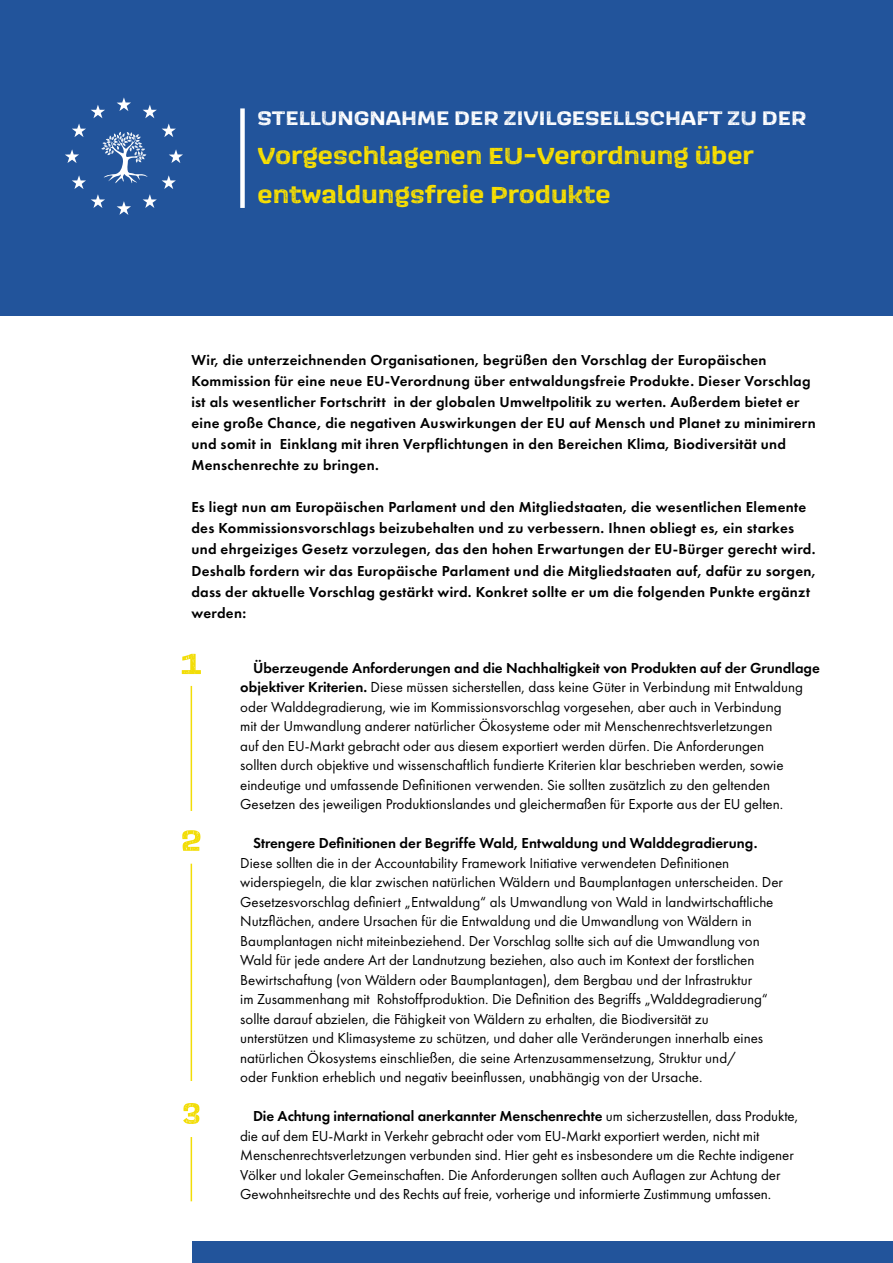
<style>
.page{position:relative;width:893px;height:1263px;background:#fff}
.page>*{position:absolute;margin:0;border:0;box-sizing:border-box;transform-origin:0 0}
.t1{font:700 24px/39px "Scarlet Wood";color:#fbe100;scale:1.13 1}
.t2{font:700 20.25px "Scarlet Wood";color:#fff;scale:1.13 1}
.t3{font:15px/19.5px "Futura PT";color:#000}
.t4{font:600 15px/21px "Futura PT";letter-spacing:.02em;color:#000}
.t5{font:600 15px "Futura PT";color:#000}
.s1{font-weight:600}
</style>
<div class="page">
<hr style="left:191px;top:864px;width:1px;height:337px;background:#f2dd07">
<div style="left:0;top:0;width:893px;height:315px;background:#22549b"></div>
<svg style="left:91px;top:105px;width:14px;height:13px"></svg>
<svg style="left:117px;top:97px;width:14px;height:14px"></svg>
<svg style="left:143px;top:105px;width:14px;height:13px"></svg>
<svg style="left:65px;top:124px;width:118px;height:91px"></svg>
<div style="left:240px;top:108px;width:5px;height:100px;background:#fff"></div>
<svg style="left:182px;top:654px;width:19px;height:20px"></svg>
<div style="left:174px;top:1081px;width:35px;height:56px;background:#fff"></div>
<svg style="left:183px;top:1103px;width:17px;height:21px"></svg>
<svg style="left:182px;top:830px;width:18px;height:21px"></svg>
<div style="left:193px;top:1241px;width:700px;height:22px;background:#22549b"></div>
<hr style="left:191px;top:686px;width:1px;height:125px;background:#f2dd07">
<h2 class="t2" style="left:258px;top:105px;width:487px">STELLUNGNAHME DER ZIVILGESELLSCHAFT ZU DER</h2>
<h1 class="t1" style="left:258px;top:136px;width:441px">Vorgeschlagenen EU-Verordnung über entwaldungsfreie Produkte</h1>
<p class="t4" style="left:191px;top:350px;width:626px">Wir, die unterzeichnenden Organisationen, begrüßen den Vorschlag der Europäischen Kommission für eine neue EU-Verordnung über entwaldungsfreie Produkte. Dieser Vorschlag ist als wesentlicher Fortschritt in der globalen Umweltpolitik zu werten. Außerdem bietet er eine große Chance, die negativen Auswirkungen der EU auf Mensch und Planet zu minimirern und somit in Einklang mit ihren Verpflichtungen in den Bereichen Klima, Biodiversität und Menschenrechte zu bringen.</p>
<p class="t4" style="left:191px;top:497px;width:626px">Es liegt nun am Europäischen Parlament und den Mitgliedstaaten, die wesentlichen Elemente des Kommissionsvorschlags beizubehalten und zu verbessern. Ihnen obliegt es, ein starkes und ehrgeiziges Gesetz vorzulegen, das den hohen Erwartungen der EU-Bürger gerecht wird.<br>Deshalb fordern wir das Europäische Parlament und die Mitgliedstaaten auf, dafür zu sorgen, dass der aktuelle Vorschlag gestärkt wird. Konkret sollte er um die folgenden Punkte ergänzt werden:</p>
<p class="t3" style="left:240px;top:658px;width:581px;text-indent:13px"><span class="s1">Überzeugende Anforderungen and die Nachhaltigkeit von Produkten auf der Grundlage objektiver Kriterien.</span> Diese müssen sicherstellen, dass keine Güter in Verbindung mit Entwaldung oder Walddegradierung, wie im Kommissionsvorschlag vorgesehen, aber auch in Verbindung<br>mit der Umwandlung anderer natürlicher Ökosysteme oder mit Menschenrechtsverletzungen<br>auf den EU-Markt gebracht oder aus diesem exportiert werden dürfen. Die Anforderungen<br>sollten durch objektive und wissenschaftlich fundierte Kriterien klar beschrieben werden, sowie eindeutige und umfassende Definitionen verwenden. Sie sollten zusätzlich zu den geltenden Gesetzen des jeweiligen Produktionslandes und gleichermaßen für Exporte aus der EU gelten.</p>
<p class="t5" style="left:253px;top:834px;width:506px">Strengere Definitionen der Begriffe Wald, Entwaldung und Walddegradierung.</p>
<p class="t3" style="left:240px;top:853px;width:544px">Diese sollten die in der Accountability Framework Initiative verwendeten Definitionen widerspiegeln, die klar zwischen natürlichen Wäldern und Baumplantagen unterscheiden. Der Gesetzesvorschlag definiert „Entwaldung“ als Umwandlung von Wald in landwirtschaftliche Nutzflächen, andere Ursachen für die Entwaldung und die Umwandlung von Wäldern in Baumplantagen nicht miteinbeziehend. Der Vorschlag sollte sich auf die Umwandlung von Wald für jede andere Art der Landnutzung beziehen, also auch im Kontext der forstlichen Bewirtschaftung (von Wäldern oder Baumplantagen), dem Bergbau und der Infrastruktur<br>im Zusammenhang mit Rohstoffproduktion. Die Definition des Begriffs „Walddegradierung“ sollte darauf abzielen, die Fähigkeit von Wäldern zu erhalten, die Biodiversität zu<br>unterstützen und Klimasysteme zu schützen, und daher alle Veränderungen innerhalb eines natürlichen Ökosystems einschließen, die seine Artenzusammensetzung, Struktur und/<br>oder Funktion erheblich und negativ beeinflussen, unabhängig von der Ursache.</p>
<p class="t3" style="left:240px;top:1106px;width:559px;text-indent:13px"><span class="s1">Die Achtung international anerkannter Menschenrechte</span> um sicherzustellen, dass Produkte, die auf dem EU-Markt in Verkehr gebracht oder vom EU-Markt exportiert werden, nicht mit Menschenrechtsverletzungen verbunden sind. Hier geht es insbesondere um die Rechte indigener Völker und lokaler Gemeinschaften. Die Anforderungen sollten auch Auflagen zur Achtung der Gewohnheitsrechte und des Rechts auf freie, vorherige und informierte Zustimmung umfassen.</p>
</div>
